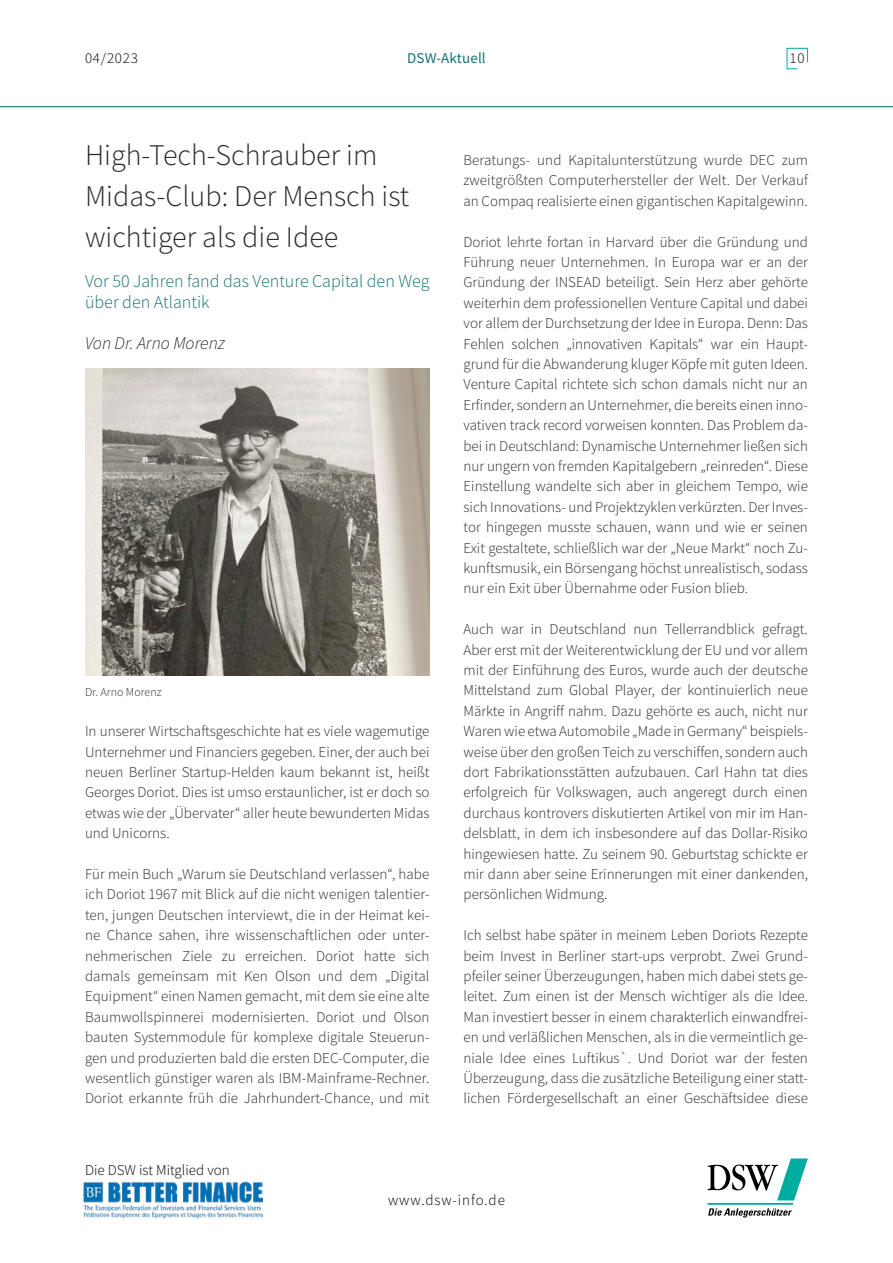
<style>
.page{position:relative;width:893px;height:1263px;background:#fff}
.page>*{position:absolute;margin:0;border:0;box-sizing:border-box;transform-origin:0 0}
.Fließtext_DSW_Newsle{font:300 30px/40.8px "Source Sans Pro";color:#282827}
.Unterüberschrift_DSW{font:300 18px/20.4px "Source Sans Pro";color:#137270}
.Unterüberschrift_DSW-2{font:italic 300 18px "Source Sans Pro";color:#282827}
.Unterüberschrift_DSW-3{font:300 15px/20.4px "Source Sans Pro";color:#282827;text-align:justify}
.t1{font:300 15px "Source Sans Pro";color:#000}
.t2{font:300 15px "Source Sans Pro";letter-spacing:.06em;color:#000}
.t3{font:15px "Source Sans Pro";letter-spacing:.01em;color:#137270}
.Fließtext_DSW_Newsle-2{font:300 12px "Source Sans Pro";color:#282827}
</style>
<div class="page">
<svg style="left:786px;top:48px;width:22px;height:22px"></svg>
<hr style="left:0;top:106px;width:893px;height:1px;background:#076b69">
<svg style="left:707px;top:1158px;width:101px;height:59px"></svg>
<img style="left:83px;top:1182px;width:180px;height:37px">
<img style="left:85px;top:369px;width:344px;height:306px">
<p class="t1" style="left:85px;top:49px;width:54px">04/2023</p>
<p class="t3" style="left:407px;top:48px;width:80px">DSW-Aktuell</p>
<p class="t1" style="left:790px;top:49px;width:17px">10</p>
<p class="Fließtext_DSW_Newsle" style="left:85px;top:135px;width:326px">High-Tech-Schrauber im<br>Midas-Club: Der Mensch ist wichtiger als die Idee</p>
<p class="Unterüberschrift_DSW" style="left:85px;top:271px;width:346px">Vor 50 Jahren fand das Venture Capital den Weg über den Atlantik</p>
<p class="Unterüberschrift_DSW-2" style="left:85px;top:331px;width:141px">Von Dr. Arno Morenz</p>
<p class="Fließtext_DSW_Newsle-2" style="left:85px;top:684px;width:78px">Dr. Arno Morenz</p>
<p class="Unterüberschrift_DSW-3" style="left:85px;top:721px;width:346px">In unserer Wirtschaftsgeschichte hat es viele wagemutige Unternehmer und Financiers gegeben. Einer, der auch bei neuen Berliner Startup-Helden kaum bekannt ist, heißt Georges Doriot. Dies ist umso erstaunlicher, ist er doch so etwas wie der „Übervater“ aller heute bewunderten Midas und Unicorns.</p>
<p class="Unterüberschrift_DSW-3" style="left:85px;top:864px;width:346px">Für mein Buch „Warum sie Deutschland verlassen“, habe ich Doriot 1967 mit Blick auf die nicht wenigen talentier&shy;ten, jungen Deutschen interviewt, die in der Heimat kei&shy;ne Chance sahen, ihre wissenschaftlichen oder unter&shy;nehmerischen Ziele zu erreichen. Doriot hatte sich damals gemeinsam mit Ken Olson und dem „Digital Equipment“ einen Namen gemacht, mit dem sie eine alte Baumwollspinnerei modernisierten. Doriot und Olson bauten Systemmodule für komplexe digitale Steuerun&shy;gen und produzierten bald die ersten DEC-Computer, die wesentlich günstiger waren als IBM-Mainframe-Rechner.<br>Doriot erkannte früh die Jahrhundert-Chance, und mit</p>
<p class="t1" style="left:85px;top:1161px;width:146px">Die DSW ist Mitglied von</p>
<p class="Unterüberschrift_DSW-3" style="left:463px;top:150px;width:346px">Beratungs- und Kapitalunterstützung wurde DEC zum zweitgrößten Computerhersteller der Welt. Der Verkauf an Compaq realisierte einen gigantischen Kapitalgewinn.</p>
<p class="Unterüberschrift_DSW-3" style="left:463px;top:231px;width:346px">Doriot lehrte fortan in Harvard über die Gründung und Führung neuer Unternehmen. In Europa war er an der Gründung der INSEAD beteiligt. Sein Herz aber gehörte weiterhin dem professionellen Venture Capital und dabei vor allem der Durchsetzung der Idee in Europa. Denn: Das Fehlen solchen „innovativen Kapitals“ war ein Haupt&shy;grund für die Abwanderung kluger Köpfe mit guten Ideen.</p>
<p class="Unterüberschrift_DSW-3" style="left:463px;top:374px;width:346px">Venture Capital richtete sich schon damals nicht nur an Erfinder, sondern an Unternehmer, die bereits einen inno&shy;vativen track record vorweisen konnten. Das Problem da&shy;bei in Deutschland: Dynamische Unternehmer ließen sich nur ungern von fremden Kapitalgebern „reinreden“. Diese Einstellung wandelte sich aber in gleichem Tempo, wie sich Innovations- und Projektzyklen verkürzten. Der Inves&shy;tor hingegen musste schauen, wann und wie er seinen Exit gestaltete, schließlich war der „Neue Markt“ noch Zu&shy;kunftsmusik, ein Börsengang höchst unrealistisch, sodass nur ein Exit über Übernahme oder Fusion blieb.</p>
<p class="Unterüberschrift_DSW-3" style="left:463px;top:619px;width:346px">Auch war in Deutschland nun Tellerrandblick gefragt.<br>Aber erst mit der Weiterentwicklung der EU und vor allem mit der Einführung des Euros, wurde auch der deutsche Mittelstand zum Global Player, der kontinuierlich neue Märkte in Angriff nahm. Dazu gehörte es auch, nicht nur Waren wie etwa Automobile „Made in Germany“ beispiels&shy;weise über den großen Teich zu verschiffen, sondern auch dort Fabrikationsstätten aufzubauen. Carl Hahn tat dies erfolgreich für Volkswagen, auch angeregt durch einen durchaus kontrovers diskutierten Artikel von mir im Han&shy;delsblatt, in dem ich insbesondere auf das Dollar-Risiko hingewiesen hatte. Zu seinem 90. Geburtstag schickte er mir dann aber seine Erinnerungen mit einer dankenden, persönlichen Widmung.</p>
<p class="Unterüberschrift_DSW-3" style="left:463px;top:925px;width:346px">Ich selbst habe später in meinem Leben Doriots Rezepte beim Invest in Berliner start-ups verprobt. Zwei Grund&shy;pfeiler seiner Überzeugungen, haben mich dabei stets ge&shy;leitet. Zum einen ist der Mensch wichtiger als die Idee.<br>Man investiert besser in einem charakterlich einwandfrei&shy;en und verläßlichen Menschen, als in die vermeintlich ge&shy;niale Idee eines Luftikus`. Und Doriot war der festen Überzeugung, dass die zusätzliche Beteiligung einer statt&shy;lichen Fördergesellschaft an einer Geschäftsidee diese</p>
<p class="t2" style="left:388px;top:1191px;width:118px">www.dsw-info.de</p>
</div>
